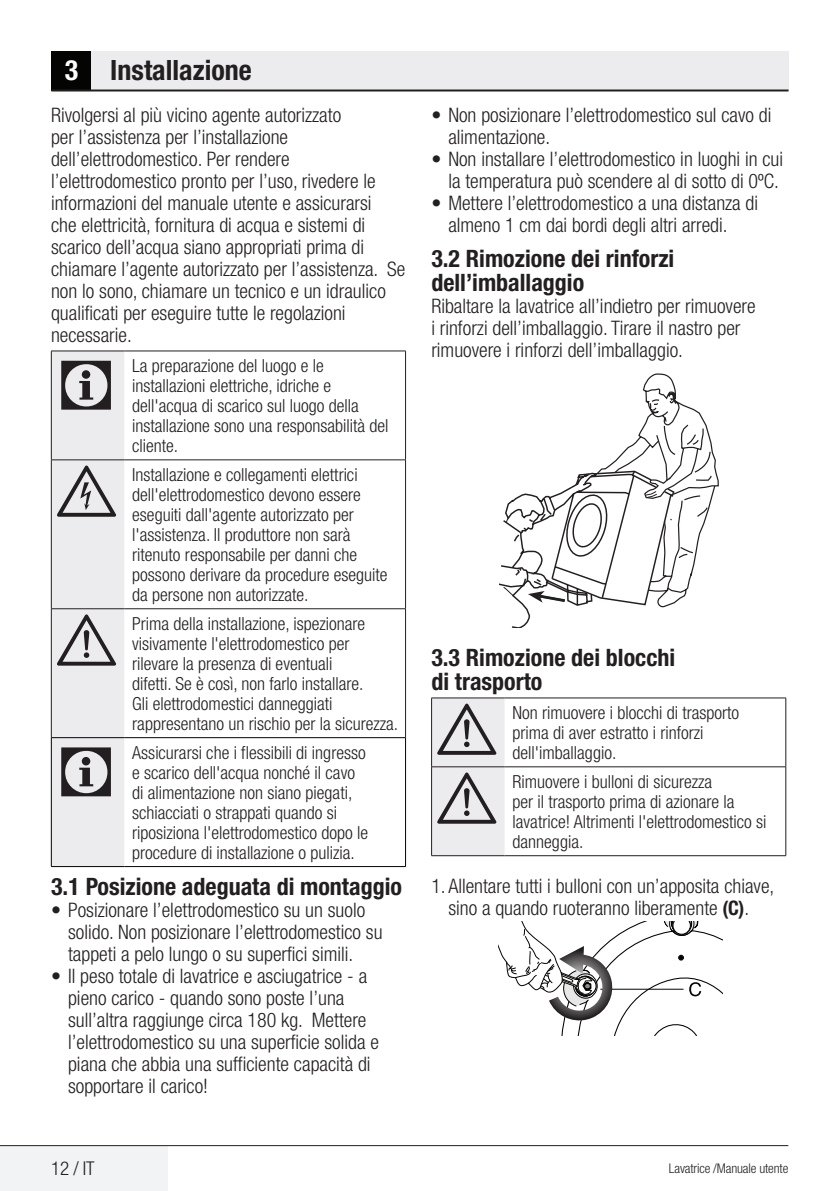
<style>
.page{position:relative;width:840px;height:1191px;background:#fff}
.page>*{position:absolute;margin:0;border:0;box-sizing:border-box;transform-origin:0 0}
.t1{font:72px "ZIWARNUN";color:#231f20}
.t2{font:64px "ZIWARNUN";color:#231f20}
.t3{font:700 condensed 28px "Helvetica Neue LT Pro";color:#231f20}
.t4{font:700 condensed 24px/24px "Helvetica Neue LT Pro";color:#231f20}
.t5{font:300 condensed 20px/22px "Helvetica Neue LT Pro";color:#231f20}
.t6{font:300 condensed 19px "Helvetica Neue LT Pro";color:#231f20}
.t7{font:300 condensed 18px/20px "Helvetica Neue LT Pro";color:#231f20}
.t8{font:300 condensed 13.4px "Helvetica Neue LT Pro";letter-spacing:-.01em;color:#231f20}
.s1{color:#fff}
.s2{font-weight:700}
</style>
<div class="page">
<div style="left:0;top:1145px;width:168px;height:46px;background:#f2f3f4"></div>
<hr style="left:0;top:1145px;width:787px;height:1px;background:#231f20">
<div style="left:51px;top:51px;width:39px;height:40px;background:#040503"></div>
<div style="left:90px;top:51px;width:698px;height:40px;background:#ececee"></div>
<hr style="left:51px;top:89px;width:737px;height:2px;background:#231f20">
<div style="left:52px;top:351px;width:72px;height:515px;background:#ececee"></div>
<hr style="left:51px;top:350px;width:73px;height:1px;background:#231f20">
<hr style="left:51px;top:351px;width:1px;height:108px;background:#231f20">
<hr style="left:124px;top:350px;width:281px;height:1px;background:#231f20">
<hr style="left:405px;top:351px;width:1px;height:108px;background:#231f20">
<hr style="left:51px;top:459px;width:73px;height:1px;background:#231f20">
<hr style="left:51px;top:460px;width:1px;height:148px;background:#231f20">
<hr style="left:124px;top:459px;width:281px;height:1px;background:#231f20">
<hr style="left:405px;top:460px;width:1px;height:148px;background:#231f20">
<hr style="left:51px;top:609px;width:1px;height:128px;background:#231f20">
<hr style="left:405px;top:609px;width:1px;height:128px;background:#231f20">
<hr style="left:51px;top:866px;width:73px;height:1px;background:#040503">
<hr style="left:124px;top:866px;width:281px;height:1px;background:#040503">
<hr style="left:51px;top:608px;width:73px;height:1px;background:#231f20">
<hr style="left:124px;top:608px;width:281px;height:1px;background:#231f20">
<hr style="left:51px;top:737px;width:73px;height:1px;background:#040503">
<hr style="left:51px;top:738px;width:1px;height:128px;background:#040503">
<hr style="left:124px;top:737px;width:281px;height:1px;background:#040503">
<hr style="left:405px;top:738px;width:1px;height:128px;background:#040503">
<svg style="left:499px;top:373px;width:220px;height:254px"></svg>
<div style="left:432px;top:698px;width:72px;height:157px;background:#ececee"></div>
<hr style="left:431px;top:697px;width:73px;height:1px;background:#231f20">
<hr style="left:431px;top:698px;width:1px;height:68px;background:#231f20">
<hr style="left:504px;top:697px;width:281px;height:1px;background:#231f20">
<hr style="left:785px;top:698px;width:1px;height:68px;background:#231f20">
<hr style="left:431px;top:855px;width:73px;height:1px;background:#231f20">
<hr style="left:504px;top:855px;width:281px;height:1px;background:#231f20">
<hr style="left:431px;top:766px;width:73px;height:1px;background:#231f20">
<hr style="left:431px;top:767px;width:1px;height:88px;background:#231f20">
<hr style="left:504px;top:766px;width:281px;height:1px;background:#231f20">
<hr style="left:785px;top:767px;width:1px;height:88px;background:#231f20">
<svg style="left:498px;top:921px;width:223px;height:114px"></svg>
<h3 class="t3" style="left:65px;top:53px;width:188px"><span class="s1">3</span> Installazione</h3>
<p class="t5" style="left:51px;top:104px;width:355px">Rivolgersi al più vicino agente autorizzato<br>per l’assistenza per l’installazione dell’elettrodomestico. Per rendere l’elettrodomestico pronto per l’uso, rivedere le informazioni del manuale utente e assicurarsi<br>che elettricità, fornitura di acqua e sistemi di scarico dell’acqua siano appropriati prima di chiamare l’agente autorizzato per l’assistenza. Se non lo sono, chiamare un tecnico e un idraulico qualificati per eseguire tutte le regolazioni necessarie.</p>
<h1 class="t1" style="left:57px;top:347px;width:63px">C</h1>
<p class="t7" style="left:132px;top:355px;width:257px">La preparazione del luogo e le installazioni elettriche, idriche e dell'acqua di scarico sul luogo della installazione sono una responsabilità del cliente.</p>
<h2 class="t2" style="left:57px;top:457px;width:63px">B</h2>
<p class="t7" style="left:132px;top:464px;width:256px">Installazione e collegamenti elettrici dell'elettrodomestico devono essere eseguiti dall'agente autorizzato per l'assistenza. Il produttore non sarà ritenuto responsabile per danni che possono derivare da procedure eseguite da persone non autorizzate.</p>
<h2 class="t2" style="left:57px;top:606px;width:63px">A</h2>
<p class="t7" style="left:132px;top:613px;width:267px">Prima della installazione, ispezionare visivamente l'elettrodomestico per rilevare la presenza di eventuali<br>difetti. Se è così, non farlo installare.<br>Gli elettrodomestici danneggiati rappresentano un rischio per la sicurezza.</p>
<h1 class="t1" style="left:57px;top:734px;width:63px">C</h1>
<p class="t7" style="left:132px;top:742px;width:237px">Assicurarsi che i flessibili di ingresso e scarico dell'acqua nonché il cavo di alimentazione non siano piegati, schiacciati o strappati quando si riposiziona l'elettrodomestico dopo le procedure di installazione o pulizia.</p>
<p class="t4" style="left:51px;top:874px;width:352px">3.1 Posizione adeguata di montaggio</p>
<p class="t5" style="left:68px;top:898px;width:316px;text-indent:-17px">• Posizionare l’elettrodomestico su un suolo solido. Non posizionare l’elettrodomestico su tappeti a pelo lungo o su superfici simili.</p>
<p class="t5" style="left:68px;top:964px;width:312px;text-indent:-17px">• Il peso totale di lavatrice e asciugatrice - a pieno carico - quando sono poste l’una sull’altra raggiunge circa 180 kg. Mettere l’elettrodomestico su una superficie solida e piana che abbia una sufficiente capacità di sopportare il carico!</p>
<p class="t5" style="left:448px;top:104px;width:324px;text-indent:-17px">• Non posizionare l’elettrodomestico sul cavo di alimentazione.</p>
<p class="t5" style="left:431px;top:148px;width:353px;text-align:right">• Non installare l’elettrodomestico in luoghi in cui la temperatura può scendere al di sotto di 0ºC.</p>
<p class="t5" style="left:448px;top:192px;width:311px;text-indent:-17px">• Mettere l’elettrodomestico a una distanza di almeno 1 cm dai bordi degli altri arredi.</p>
<p class="t4" style="left:431px;top:247px;width:244px">3.2 Rimozione dei rinforzi dell’imballaggio</p>
<p class="t5" style="left:431px;top:295px;width:325px">Ribaltare la lavatrice all’indietro per rimuovere i rinforzi dell’imballaggio. Tirare il nastro per rimuovere i rinforzi dell’imballaggio.</p>
<p class="t4" style="left:431px;top:645px;width:245px">3.3 Rimozione dei blocchi di trasporto</p>
<h2 class="t2" style="left:437px;top:695px;width:63px">A</h2>
<p class="t7" style="left:512px;top:702px;width:228px">Non rimuovere i blocchi di trasporto prima di aver estratto i rinforzi dell'imballaggio.</p>
<h2 class="t2" style="left:437px;top:764px;width:63px">A</h2>
<p class="t7" style="left:512px;top:771px;width:255px">Rimuovere i bulloni di sicurezza<br>per il trasporto prima di azionare la lavatrice! Altrimenti l'elettrodomestico si danneggia.</p>
<p class="t5" style="left:431px;top:874px;width:344px;text-align:center">1. Allentare tutti i bulloni con un’apposita chiave, sino a quando ruoteranno liberamente <span class="s2">(C)</span>.</p>
<p class="t6" style="left:51px;top:1157px;width:45px">12 / IT</p>
<p class="t8" style="left:668px;top:1160px;width:121px">Lavatrice /Manuale utente</p>
</div>
